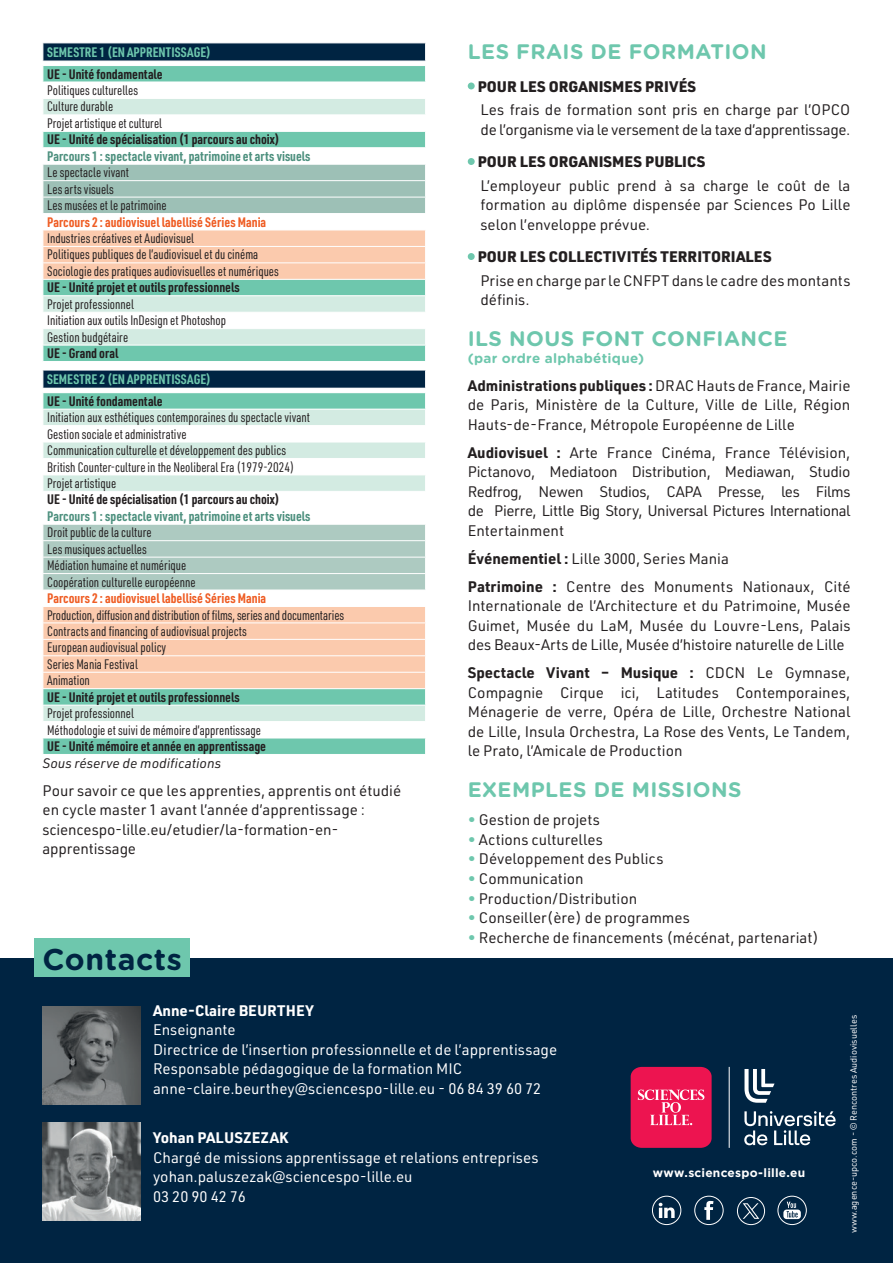
<style>
.page{position:relative;width:893px;height:1263px;background:#fff}
.page>*{position:absolute;margin:0;border:0;box-sizing:border-box;transform-origin:0 0}
.t1{font:700 30px "Gotham Rounded";letter-spacing:.02em;color:#002442}
.t2{font:700 21px "Gotham Rounded";letter-spacing:.02em;color:#6ec7ad}
.t3{font:15px/19.5px "URWDIN";color:#231f20;text-align:justify}
.t4{font:15px/19.5px "URWDIN";color:#fff}
.t5{font:900 15px "URWDIN";color:#231f20}
.t6{font:13.5px "URWDIN Cond";color:#231f20}
.t7{font:700 13.5px "URWDIN Cond";color:#231f20}
.t8{font:700 13.5px "URWDIN Cond";color:#4d907e}
.t9{font:700 13.5px "URWDIN Cond";color:#ef5d24}
.t10{font:700 13.5px "URWDIN Cond";letter-spacing:.005em;color:#6ec7ad}
.t11{font:italic 13.5px "URWDIN";color:#231f20}
.t12{font:700 13.5px "Gotham Rounded";letter-spacing:.02em;color:#6ec7ad}
.Titre_page{font:700 12px "Gotham";letter-spacing:.02em;color:#fff}
.t13{font:9px "URWDIN";color:#fff}
.s1{font-weight:700}
.s2{color:#6ec7ad}
</style>
<div class="page">
<div style="left:0;top:959px;width:893px;height:304px;background:#002442"></div>
<div style="left:34px;top:938px;width:156px;height:38px;background:#6ec7ad"></div>
<img style="left:43px;top:1006px;width:97px;height:98px">
<img style="left:43px;top:1122px;width:97px;height:98px">
<svg style="left:43px;top:43px;width:383px;height:711px"></svg>
<div style="left:468px;top:83px;width:7px;height:6px;background:#6ec7ad;border-radius:50%"></div>
<div style="left:468px;top:158px;width:7px;height:7px;background:#6ec7ad;border-radius:50%"></div>
<div style="left:468px;top:253px;width:7px;height:7px;background:#6ec7ad;border-radius:50%"></div>
<svg style="left:744px;top:1069px;width:30px;height:34px"></svg>
<svg style="left:744px;top:1111px;width:92px;height:34px"></svg>
<hr style="left:729px;top:1067px;width:1px;height:81px;background:#fff">
<svg style="left:631px;top:1067px;width:81px;height:81px;background:#e9265c"></svg>
<div style="left:694px;top:1196px;width:29px;height:29px;border:1px solid #fff;border-radius:50%"></div>
<svg style="left:704px;top:1201px;width:9px;height:19px"></svg>
<div style="left:777px;top:1196px;width:30px;height:29px;border:1px solid #fff;border-radius:50%"></div>
<svg style="left:783px;top:1202px;width:18px;height:17px"></svg>
<svg style="left:659px;top:1203px;width:16px;height:15px"></svg>
<div style="left:652px;top:1196px;width:29px;height:29px;border:1px solid #fff;border-radius:50%"></div>
<div style="left:737px;top:1197px;width:28px;height:28px;border:1px solid #fff;border-radius:50%"></div>
<svg style="left:743px;top:1203px;width:16px;height:16px"></svg>
<p class="t10" style="left:47px;top:43px;width:165px">SEMESTRE 1 (EN APPRENTISSAGE)</p>
<p class="t7" style="left:47px;top:65px;width:117px">UE - Unité fondamentale</p>
<p class="t6" style="left:47px;top:81px;width:93px">Politiques culturelles</p>
<p class="t6" style="left:47px;top:98px;width:68px">Culture durable</p>
<p class="t6" style="left:47px;top:114px;width:116px">Projet artistique et culturel</p>
<p class="t7" style="left:47px;top:130px;width:234px">UE - Unité de spécialisation (1 parcours au choix)</p>
<p class="t8" style="left:47px;top:147px;width:265px">Parcours 1 : spectacle vivant, patrimoine et arts visuels</p>
<p class="t6" style="left:47px;top:164px;width:83px">Le spectacle vivant</p>
<p class="t6" style="left:47px;top:180px;width:68px">Les arts visuels</p>
<p class="t6" style="left:47px;top:196px;width:121px">Les musées et le patrimoine</p>
<p class="t9" style="left:47px;top:213px;width:221px">Parcours 2 : audiovisuel labellisé Séries Mania</p>
<p class="t6" style="left:47px;top:229px;width:148px">Industries créatives et Audiovisuel</p>
<p class="t6" style="left:47px;top:246px;width:213px">Politiques publiques de l’audiovisuel et du cinéma</p>
<p class="t6" style="left:47px;top:262px;width:233px">Sociologie des pratiques audiovisuelles et numériques</p>
<p class="t7" style="left:47px;top:278px;width:194px">UE - Unité projet et outils professionnels</p>
<p class="t6" style="left:47px;top:295px;width:88px">Projet professionnel</p>
<p class="t6" style="left:47px;top:312px;width:181px">Initiation aux outils InDesign et Photoshop</p>
<p class="t6" style="left:47px;top:328px;width:83px">Gestion budgétaire</p>
<p class="t7" style="left:47px;top:344px;width:73px">UE - Grand oral</p>
<p class="t10" style="left:47px;top:370px;width:165px">SEMESTRE 2 (EN APPRENTISSAGE)</p>
<p class="t7" style="left:47px;top:392px;width:117px">UE - Unité fondamentale</p>
<p class="t6" style="left:47px;top:408px;width:264px">Initiation aux esthétiques contemporaines du spectacle vivant</p>
<p class="t6" style="left:47px;top:425px;width:141px">Gestion sociale et administrative</p>
<p class="t6" style="left:47px;top:441px;width:241px">Communication culturelle et développement des publics</p>
<p class="t6" style="left:47px;top:458px;width:249px">British Counter-culture in the Neoliberal Era (1979-2024)</p>
<p class="t6" style="left:47px;top:474px;width:71px">Projet artistique</p>
<p class="t7" style="left:47px;top:490px;width:234px">UE - Unité de spécialisation (1 parcours au choix)</p>
<p class="t8" style="left:47px;top:507px;width:265px">Parcours 1 : spectacle vivant, patrimoine et arts visuels</p>
<p class="t6" style="left:47px;top:524px;width:106px">Droit public de la culture</p>
<p class="t6" style="left:47px;top:540px;width:101px">Les musiques actuelles</p>
<p class="t6" style="left:47px;top:556px;width:141px">Médiation humaine et numérique</p>
<p class="t6" style="left:47px;top:573px;width:150px">Coopération culturelle européenne</p>
<p class="t9" style="left:47px;top:589px;width:221px">Parcours 2 : audiovisuel labellisé Séries Mania</p>
<p class="t6" style="left:47px;top:606px;width:299px">Production, diffusion and distribution of films, series and documentaries</p>
<p class="t6" style="left:47px;top:622px;width:201px">Contracts and financing of audiovisual projects</p>
<p class="t6" style="left:47px;top:639px;width:121px">European audiovisual policy</p>
<p class="t6" style="left:47px;top:655px;width:92px">Series Mania Festival</p>
<p class="t6" style="left:47px;top:672px;width:44px">Animation</p>
<p class="t7" style="left:47px;top:688px;width:194px">UE - Unité projet et outils professionnels</p>
<p class="t6" style="left:47px;top:704px;width:88px">Projet professionnel</p>
<p class="t6" style="left:47px;top:721px;width:215px">Méthodologie et suivi de mémoire d’apprentissage</p>
<p class="t7" style="left:47px;top:737px;width:220px">UE - Unité mémoire et année en apprentissage</p>
<p class="t11" style="left:43px;top:754px;width:180px">Sous réserve de modifications</p>
<p class="t3" style="left:43px;top:780px;width:360px;text-align:left">Pour savoir ce que les apprenties, apprentis ont étudié en cycle master 1 avant l’année d’apprentissage : sciencespo-lille.eu/etudier/la-formation-en&shy;apprentissage</p>
<p class="t1" style="left:43px;top:937px;width:141px">Contacts</p>
<p class="t2" style="left:468px;top:36px;width:300px">LES FRAIS DE FORMATION</p>
<p class="t5" style="left:478px;top:76px;width:220px">POUR LES ORGANISMES PRIVÉS</p>
<p class="t3" style="left:480px;top:100px;width:371px">Les frais de formation sont pris en charge par l’OPCO de l’organisme via le versement de la taxe d’apprentissage.</p>
<p class="t5" style="left:478px;top:151px;width:229px">POUR LES ORGANISMES PUBLICS</p>
<p class="t3" style="left:480px;top:175px;width:371px">L’employeur public prend à sa charge le coût de la formation au diplôme dispensée par Sciences Po Lille selon l’enveloppe prévue.</p>
<p class="t5" style="left:478px;top:246px;width:295px">POUR LES COLLECTIVITÉS TERRITORIALES</p>
<p class="t3" style="left:480px;top:270px;width:371px">Prise en charge par le CNFPT dans le cadre des montants définis.</p>
<p class="t2" style="left:468px;top:324px;width:321px">ILS NOUS FONT CONFIANCE</p>
<p class="t12" style="left:468px;top:348px;width:178px">(par ordre alphabétique)</p>
<p class="t3" style="left:468px;top:375px;width:384px"><span class="s1">Administrations publiques :</span> DRAC Hauts de France, Mairie de Paris, Ministère de la Culture, Ville de Lille, Région Hauts-de-France, Métropole Européenne de Lille</p>
<p class="t3" style="left:468px;top:442px;width:384px"><span class="s1">Audiovisuel :</span> Arte France Cinéma, France Télévision, Pictanovo, Mediatoon Distribution, Mediawan, Studio Redfrog, Newen Studios, CAPA Presse, les Films de Pierre, Little Big Story, Universal Pictures International Entertainment</p>
<p class="t3" style="left:468px;top:548px;width:263px"><span class="s1">Événementiel :</span> Lille 3000, Series Mania</p>
<p class="t3" style="left:468px;top:576px;width:384px"><span class="s1">Patrimoine :</span> Centre des Monuments Nationaux, Cité Internationale de l’Architecture et du Patrimoine, Musée Guimet, Musée du LaM, Musée du Louvre-Lens, Palais des Beaux-Arts de Lille, Musée d’histoire naturelle de Lille</p>
<p class="t3" style="left:468px;top:663px;width:384px"><span class="s1">Spectacle Vivant – Musique :</span> CDCN Le Gymnase, Compagnie Cirque ici, Latitudes Contemporaines, Ménagerie de verre, Opéra de Lille, Orchestre National de Lille, Insula Orchestra, La Rose des Vents, Le Tandem, le Prato, l’Amicale de Production</p>
<p class="t2" style="left:468px;top:775px;width:275px">EXEMPLES DE MISSIONS</p>
<p class="t3" style="left:468px;top:810px;width:134px"><span class="s2">•</span> Gestion de projets</p>
<p class="t3" style="left:468px;top:829px;width:137px"><span class="s2">•</span> Actions culturelles</p>
<p class="t3" style="left:468px;top:849px;width:197px"><span class="s2">•</span> Développement des Publics</p>
<p class="t3" style="left:468px;top:868px;width:117px"><span class="s2">•</span> Communication</p>
<p class="t3" style="left:468px;top:888px;width:171px"><span class="s2">•</span> Production/Distribution</p>
<p class="t3" style="left:468px;top:907px;width:224px"><span class="s2">•</span> Conseiller(ère) de programmes</p>
<p class="t3" style="left:468px;top:927px;width:353px"><span class="s2">•</span> Recherche de financements (mécénat, partenariat)</p>
<p class="t4" style="left:153px;top:1000px;width:406px"><span class="s1">Anne-Claire BEURTHEY<br></span>Enseignante<br>Directrice de l’insertion professionnelle et de l’apprentissage</p>
<p class="t4" style="left:153px;top:1059px;width:311px">Responsable pédagogique de la formation MIC</p>
<p class="t4" style="left:153px;top:1078px;width:390px">anne-claire.beurthey@sciencespo-lille.eu - 06 84 39 60 72</p>
<p class="t4" style="left:153px;top:1127px;width:387px"><span class="s1">Yohan PALUSZEZAK<br></span>Chargé de missions apprentissage et relations entreprises yohan.paluszezak@sciencespo-lille.eu<br>03 20 90 42 76</p>
<p class="Titre_page" style="left:653px;top:1164px;width:154px">www.sciencespo-lille.eu</p>
<p class="t13" style="left:848px;top:1233px;width:220px;rotate:-90deg">www.agence-upco.com - © Rencontres Audiovisuelles</p>
</div>
